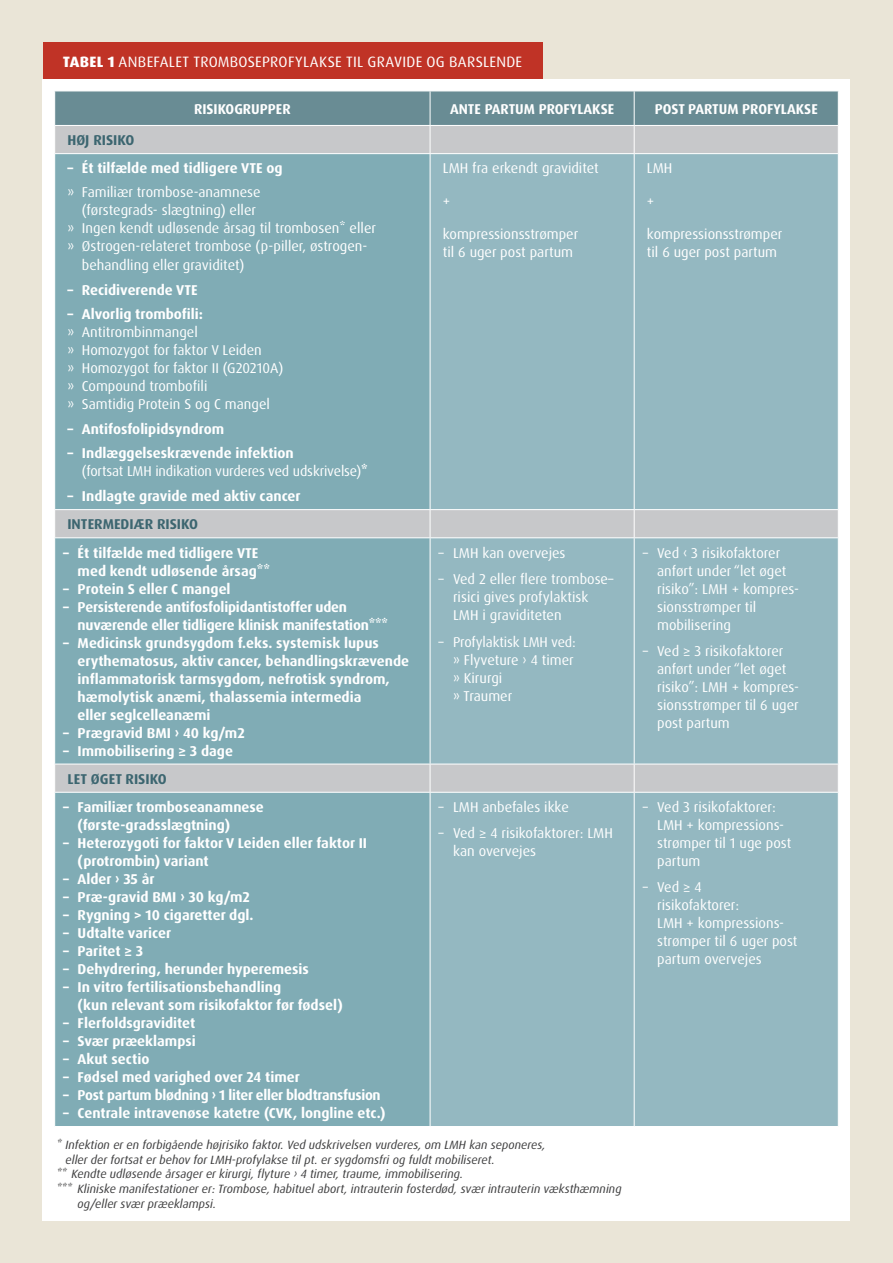
<style>
.page{position:relative;width:893px;height:1263px;background:#eae5d7}
.page>*{position:absolute;margin:0;border:0;box-sizing:border-box;transform-origin:0 0}
.t1{font:15px "Dax Pro";letter-spacing:.02em;color:#fff}
.Tabel{font:700 14.25px/18px "Dax Pro";color:#fff}
.Tabel-2{font:14.25px/18px "Dax Pro";color:#fff}
.Tabel-3{font:700 14.25px "Dax Pro";letter-spacing:-.02em;color:#fff}
.Tabel-4{font:700 14.25px "Dax Pro";color:#3c6670}
.t2{font:italic 12px/14.7px "Dax Pro";color:#3e3e3f}
.s1{font-weight:800}
.s2{font-weight:400}
.s3{font-weight:700}
</style>
<div class="page">
<div style="left:43px;top:79px;width:807px;height:1141px;background:#fff"></div>
<div style="left:43px;top:43px;width:499px;height:36px;background:#c03326"></div>
<svg style="left:55px;top:154px;width:375px;height:972px;background:#84aeb6"></svg>
<div style="left:431px;top:154px;width:407px;height:972px;background:#94b8c1"></div>
<hr style="left:634px;top:154px;width:1px;height:355px;background:#fff">
<hr style="left:54px;top:509px;width:376px;height:1px;background:#fff">
<hr style="left:430px;top:509px;width:204px;height:1px;background:#fff">
<svg style="left:430px;top:510px;width:1px;height:27px"></svg>
<hr style="left:634px;top:509px;width:205px;height:1px;background:#fff">
<svg style="left:634px;top:510px;width:1px;height:27px"></svg>
<hr style="left:54px;top:537px;width:376px;height:1px;background:#fff">
<hr style="left:430px;top:537px;width:204px;height:1px;background:#fff">
<hr style="left:634px;top:537px;width:205px;height:1px;background:#fff">
<hr style="left:634px;top:538px;width:1px;height:226px;background:#fff">
<hr style="left:54px;top:764px;width:376px;height:1px;background:#fff">
<hr style="left:430px;top:764px;width:204px;height:1px;background:#fff">
<svg style="left:430px;top:764px;width:1px;height:28px"></svg>
<hr style="left:634px;top:764px;width:205px;height:1px;background:#fff">
<svg style="left:634px;top:764px;width:1px;height:28px"></svg>
<hr style="left:54px;top:792px;width:376px;height:1px;background:#fff">
<hr style="left:430px;top:792px;width:204px;height:1px;background:#fff">
<hr style="left:634px;top:792px;width:205px;height:1px;background:#fff">
<hr style="left:634px;top:793px;width:1px;height:333px;background:#fff">
<svg style="left:54px;top:91px;width:785px;height:62px;background:#96a9ae"></svg>
<p class="t1" style="left:63px;top:52px;width:461px"><span class="s1">TABEL 1</span> ANBEFALET TROMBOSEPROFYLAKSE TIL GRAVIDE OG BARSLENDE</p>
<p class="Tabel" style="left:194px;top:100px;width:98px">RISIKOGRUPPER</p>
<p class="Tabel" style="left:450px;top:100px;width:166px">ANTE PARTUM PROFYLAKSE</p>
<p class="Tabel" style="left:655px;top:100px;width:165px">POST PARTUM PROFYLAKSE</p>
<p class="Tabel-4" style="left:67px;top:131px;width:68px">HØJ RISIKO</p>
<p class="Tabel" style="left:67px;top:156px;width:217px;line-height:24px">– Ét tilfælde med tidligere VTE og <span class="s2">» Familiær trombose-anamnese</span></p>
<p class="Tabel-2" style="left:82px;top:201px;width:176px">(førstegrads- slægtning) eller</p>
<p class="Tabel-2" style="left:67px;top:219px;width:310px">» Ingen kendt udløsende årsag til trombosen* eller</p>
<p class="Tabel-2" style="left:67px;top:237px;width:301px">» Østrogen-relateret trombose (p-piller, østrogen-</p>
<p class="Tabel-2" style="left:82px;top:256px;width:164px">behandling eller graviditet)</p>
<p class="Tabel" style="left:67px;top:281px;width:132px">– Recidiverende VTE</p>
<p class="Tabel-2" style="left:67px;top:305px;width:217px"><span class="s3">– Alvorlig trombofili:<br></span>» Antitrombinmangel<br>» Homozygot for faktor V Leiden<br>» Homozygot for faktor II (G20210A) » Compound trombofili<br>» Samtidig Protein S og C mangel</p>
<p class="Tabel" style="left:67px;top:420px;width:158px">– Antifosfolipidsyndrom</p>
<p class="Tabel-2" style="left:82px;top:443px;width:287px;line-height:18.8px;text-indent:-14px"><span class="s3">– Indlæggelseskrævende infektion<br></span>(fortsat LMH indikation vurderes ved udskrivelse)<span class="s3">*</span></p>
<p class="Tabel" style="left:67px;top:487px;width:235px">– Indlagte gravide med aktiv cancer</p>
<p class="Tabel-2" style="left:443px;top:159px;width:158px">LMH fra erkendt graviditet</p>
<p class="Tabel-2" style="left:443px;top:192px;width:9px">+</p>
<p class="Tabel-2" style="left:443px;top:225px;width:137px">kompressionsstrømper til 6 uger post partum</p>
<p class="Tabel-2" style="left:647px;top:159px;width:27px">LMH</p>
<p class="Tabel-2" style="left:647px;top:192px;width:9px">+</p>
<p class="Tabel-2" style="left:647px;top:225px;width:137px">kompressionsstrømper til 6 uger post partum</p>
<p class="Tabel-4" style="left:67px;top:515px;width:132px">INTERMEDIÆR RISIKO</p>
<p class="Tabel" style="left:78px;top:544px;width:194px;text-indent:-14px">– Ét tilfælde med tidligere VTE med kendt udløsende årsag**</p>
<p class="Tabel" style="left:63px;top:580px;width:169px">– Protein S eller C mangel</p>
<p class="Tabel" style="left:78px;top:598px;width:312px;text-indent:-14px">– Persisterende antifosfolipidantistoffer uden nuværende eller tidligere klinisk manifestation***</p>
<p class="Tabel" style="left:78px;top:634px;width:333px;text-indent:-14px">– Medicinsk grundsygdom f.eks. systemisk lupus erythematosus, aktiv cancer, behandlingskrævende inflammatorisk tarmsygdom, nefrotisk syndrom,</p>
<p class="Tabel" style="left:78px;top:688px;width:285px">hæmolytisk anæmi, thalassemia intermedia</p>
<p class="Tabel" style="left:78px;top:706px;width:134px">eller seglcelleanæmi</p>
<p class="Tabel" style="left:63px;top:724px;width:183px">– Prægravid BMI › 40 kg/m2</p>
<p class="Tabel" style="left:63px;top:742px;width:171px">– Immobilisering ≥ 3 dage</p>
<p class="Tabel-4" style="left:68px;top:769px;width:101px">LET ØGET RISIKO</p>
<p class="Tabel" style="left:78px;top:798px;width:188px;text-indent:-14px">– Familiær tromboseanamnese (første-gradsslægtning)</p>
<p class="Tabel" style="left:63px;top:834px;width:305px">– Heterozygoti for faktor V Leiden eller faktor II</p>
<p class="Tabel" style="left:78px;top:852px;width:133px">(protrombin) variant</p>
<p class="Tabel" style="left:63px;top:870px;width:93px">– Alder › 35 år</p>
<p class="Tabel" style="left:63px;top:888px;width:188px">– Præ-gravid BMI › 30 kg/m2</p>
<p class="Tabel" style="left:63px;top:906px;width:192px">– Rygning &gt; 10 cigaretter dgl.</p>
<p class="Tabel" style="left:63px;top:924px;width:109px">– Udtalte varicer</p>
<p class="Tabel" style="left:63px;top:942px;width:81px">– Paritet ≥ 3</p>
<p class="Tabel" style="left:63px;top:960px;width:247px">– Dehydrering, herunder hyperemesis</p>
<p class="Tabel" style="left:78px;top:978px;width:267px;text-indent:-14px">– In vitro fertilisationsbehandling<br>(kun relevant som risikofaktor før fødsel)</p>
<p class="Tabel" style="left:63px;top:1014px;width:134px">– Flerfoldsgraviditet</p>
<p class="Tabel" style="left:63px;top:1032px;width:134px">– Svær præeklampsi</p>
<p class="Tabel" style="left:63px;top:1050px;width:88px">– Akut sectio</p>
<p class="Tabel" style="left:63px;top:1068px;width:238px">– Fødsel med varighed over 24 timer</p>
<p class="Tabel-3" style="left:63px;top:1086px;width:319px">– Post partum blødning › 1 liter eller blodtransfusion</p>
<p class="Tabel" style="left:63px;top:1104px;width:324px">– Centrale intravenøse katetre (CVK, longline etc.)</p>
<p class="Tabel-2" style="left:439px;top:544px;width:129px">– LMH kan overvejes</p>
<p class="Tabel-2" style="left:453px;top:570px;width:162px;text-indent:-14px">– Ved 2 eller flere trombose– risici gives profylaktisk<br>LMH i graviditeten</p>
<p class="Tabel-2" style="left:453px;top:633px;width:124px;text-indent:-14px">– Profylaktisk LMH ved: » Flyveture › 4 timer » Kirurgi<br>» Traumer</p>
<p class="Tabel-2" style="left:439px;top:798px;width:132px">– LMH anbefales ikke</p>
<p class="Tabel-2" style="left:453px;top:824px;width:161px;text-indent:-14px">– Ved ≥ 4 risikofaktorer: LMH kan overvejes</p>
<p class="t2" style="left:65px;top:1137px;width:482px;text-indent:-9px">* Infektion er en forbigående højrisiko faktor. Ved udskrivelsen vurderes, om LMH kan seponeres, eller der fortsat er behov for LMH-profylakse til pt. er sygdomsfri og fuldt mobiliseret.</p>
<p class="t2" style="left:56px;top:1167px;width:408px">** Kendte udløsende årsager er kirurgi, flyture › 4 timer, traume, immobilisering.</p>
<p class="t2" style="left:56px;top:1181px;width:567px">*** Kliniske manifestationer er: Trombose, habituel abort, intrauterin fosterdød, svær intrauterin væksthæmning</p>
<p class="t2" style="left:77px;top:1196px;width:140px">og/eller svær præeklampsi.</p>
<p class="Tabel-2" style="left:657px;top:544px;width:143px;text-indent:-14px">– Ved ‹ 3 risikofaktorer anført under “let øget risiko”: LMH + kompres&shy;sionsstrømper til mobilisering</p>
<p class="Tabel-2" style="left:657px;top:642px;width:143px;text-indent:-14px">– Ved ≥ 3 risikofaktorer anført under “let øget risiko”: LMH + kompres&shy;sionsstrømper til 6 uger post partum</p>
<p class="Tabel-2" style="left:657px;top:798px;width:136px;text-indent:-14px">– Ved 3 risikofaktorer:<br>LMH + kompressions&shy;strømper til 1 uge post partum</p>
<p class="Tabel-2" style="left:657px;top:878px;width:142px;text-indent:-14px">– Ved ≥ 4<br>risikofaktorer:<br>LMH + kompressions&shy;strømper til 6 uger post partum overvejes</p>
</div>
